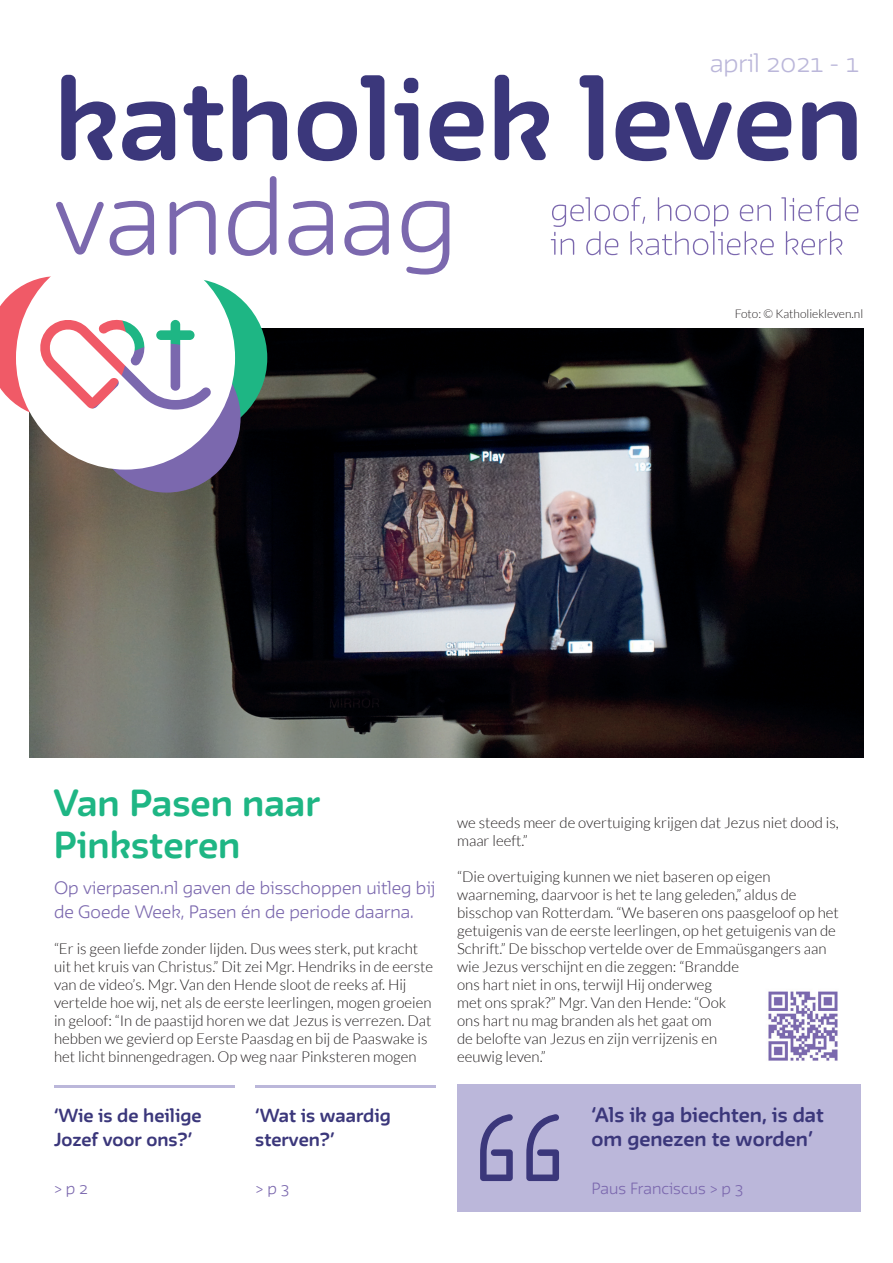
<style>
.page{position:relative;width:893px;height:1263px;background:#fff}
.page>*{position:absolute;margin:0;border:0;box-sizing:border-box;transform-origin:0 0}
.t1{font:700 101.1px "Irma Text Round Std";color:#3b377b}
.t2{font:300 93.3px "Irma Text Round Std";color:#7b68ae}
.t3{font:700 33px/42px "Irma Text Round Std";color:#1eb684}
.t4{font:300 22.5px "Irma Text Round Std";color:#bbb7da}
.t5{font:700 18px/24px "Irma Text Round Std";color:#3b377b}
.t6{font:700 16.5px/24px "Irma Text Round Std";color:#3b377b}
.t7{font:300 15.75px/24px "Irma Text Round Std";color:#7b68ae}
.t8{font:300 15px/18px "Lato";color:#231f20}
.t9{font:300 14.25px "Irma Text Round Std";color:#7b68ae}
.t10{font:300 12px "Lato";color:#231f20}
</style>
<div class="page">
<img style="left:30px;top:328px;width:833px;height:429px">
<hr style="left:54px;top:1085px;width:180px;height:3px;background:#bbb7da">
<div style="left:457px;top:1084px;width:404px;height:127px;background:#bbb7da"></div>
<hr style="left:256px;top:1085px;width:180px;height:3px;background:#bbb7da">
<div style="left:107px;top:278px;width:160px;height:160px;background:#1eb684;border-radius:50%"></div>
<div style="left:93px;top:344px;width:148px;height:149px;background:#7b68ae;border-radius:50%"></div>
<svg style="left:0;top:290px;width:16px;height:115px;background:#f16f7a"></svg>
<svg style="left:16px;top:276px;width:219px;height:194px;fill:#fff"></svg>
<svg style="left:786px;top:231px;width:56px;height:24px"></svg>
<svg style="left:551px;top:197px;width:223px;height:58px"></svg>
<svg style="left:781px;top:197px;width:77px;height:24px"></svg>
<svg style="left:480px;top:1114px;width:33px;height:67px"></svg>
<svg style="left:526px;top:1114px;width:33px;height:67px"></svg>
<img style="left:768px;top:991px;width:70px;height:70px">
<h3 class="t4" style="left:710px;top:48px;width:150px">april 2021 - 1</h3>
<h1 class="t1" style="left:54px;top:52px;width:811px">katholiek leven</h1>
<h2 class="t2" style="left:54px;top:155px;width:405px">vandaag</h2>
<p class="t10" style="left:735px;top:307px;width:130px">Foto: © Katholiekleven.nl</p>
<h3 class="t3" style="left:54px;top:781px;width:268px">Van Pasen naar<br>Pinksteren</h3>
<p class="t7" style="left:54px;top:875px;width:383px">Op vierpasen.nl gaven de bisschoppen uitleg bij de Goede Week, Pasen én de periode daarna.</p>
<p class="t8" style="left:54px;top:940px;width:381px">“Er is geen liefde zonder lijden. Dus wees sterk, put kracht uit het kruis van Christus.” Dit zei Mgr. Hendriks in de eerste van de video’s. Mgr. Van den Hende sloot de reeks af. Hij vertelde hoe wij, net als de eerste leerlingen, mogen groeien in geloof: “In de paastijd horen we dat Jezus is verrezen. Dat hebben we gevierd op Eerste Paasdag en bij de Paaswake is het licht binnengedragen. Op weg naar Pinksteren mogen</p>
<p class="t8" style="left:457px;top:814px;width:383px">we steeds meer de overtuiging krijgen dat Jezus niet dood is, maar leeft.”</p>
<p class="t8" style="left:457px;top:868px;width:383px">“Die overtuiging kunnen we niet baseren op eigen waarneming, daarvoor is het te lang geleden,” aldus de bisschop van Rotterdam. “We baseren ons paasgeloof op het getuigenis van de eerste leerlingen, op het getuigenis van de Schrift.” De bisschop vertelde over de Emmaüsgangers aan wie Jezus verschijnt en die zeggen: “Brandde<br>ons hart niet in ons, terwijl Hij onderweg<br>met ons sprak?” Mgr. Van den Hende: “Ook<br>ons hart nu mag branden als het gaat om<br>de belofte van Jezus en zijn verrijzenis en<br>eeuwig leven.”</p>
<p class="t6" style="left:54px;top:1103px;width:149px">‘Wie is de heilige<br>Jozef voor ons?’</p>
<p class="t5" style="left:591px;top:1103px;width:234px">‘Als ik ga biechten, is dat om genezen te worden’</p>
<p class="t9" style="left:591px;top:1179px;width:154px">Paus Franciscus &gt; p 3</p>
<p class="t6" style="left:255px;top:1103px;width:137px">‘Wat is waardig sterven?’</p>
<p class="t9" style="left:54px;top:1179px;width:36px">&gt; p 2</p>
<p class="t9" style="left:256px;top:1179px;width:35px">&gt; p 3</p>
</div>
